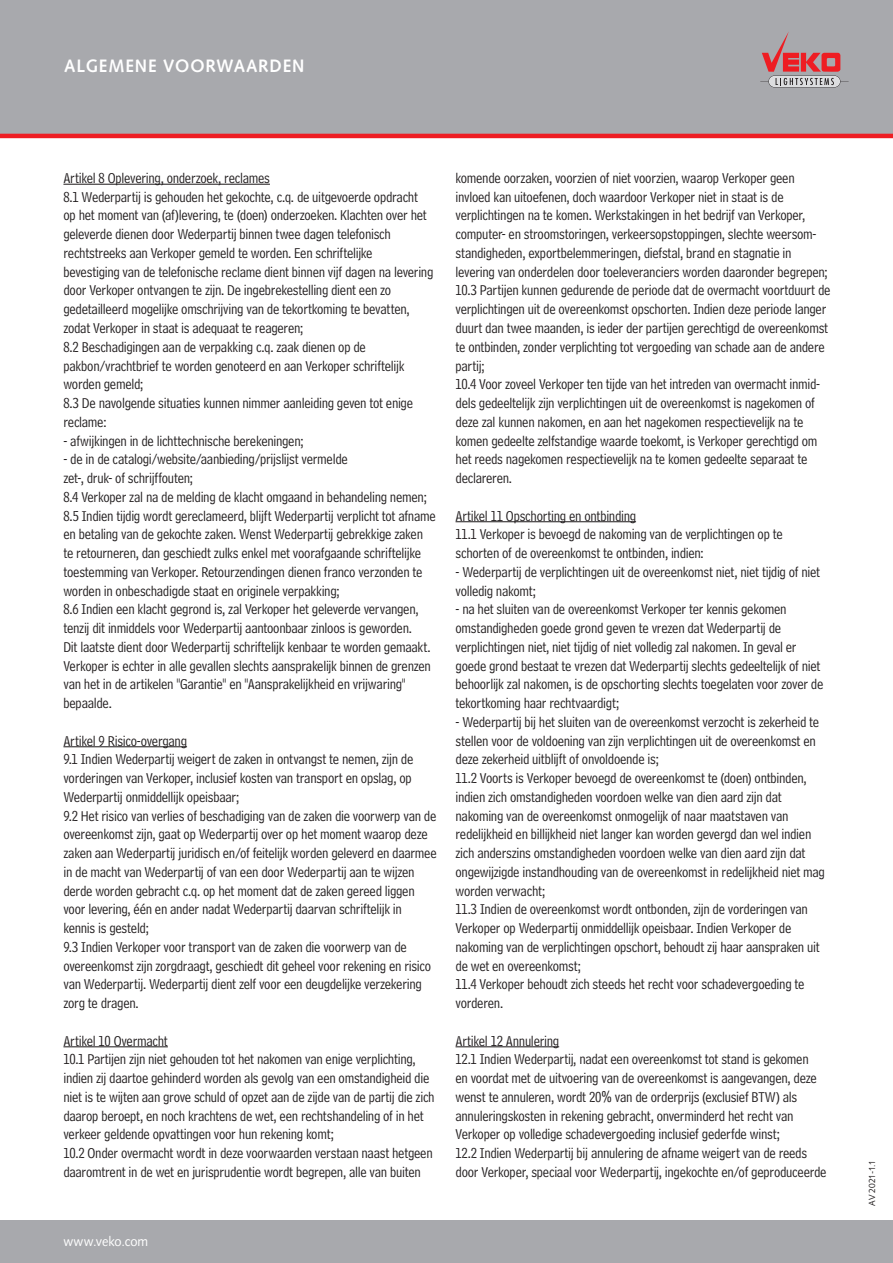
<style>
.page{position:relative;width:893px;height:1263px;background:#fff}
.page>*{position:absolute;margin:0;border:0;box-sizing:border-box;transform-origin:0 0}
.t1{font:700 18px "Syntax";letter-spacing:.05em;color:#fff;scale:.95 1}
.t2{font:15px/18.8px "Bell Centennial BT Address";letter-spacing:-.02em;color:#231f20;scale:.95 1}
.t3{font:13.5px "Syntax";letter-spacing:-.005em;color:#fff;scale:.95 1}
.t4{font:9px "Syntax";letter-spacing:-.005em;color:#231f20;scale:.93 1}
.s1{font-family:"Univers";font-stretch:condensed}
</style>
<div class="page">
<div style="left:0;top:0;width:893px;height:136px;background:#a8a9ad"></div>
<div style="left:0;top:1220px;width:893px;height:43px;background:#a8a9ad"></div>
<hr style="left:0;top:134px;width:893px;height:4px;background:#ee1d23">
<svg style="left:760px;top:32px;width:89px;height:55px"></svg>
<hr style="left:63px;top:184px;width:207px;height:1px;background:#231f20">
<hr style="left:63px;top:746px;width:124px;height:1px;background:#231f20">
<hr style="left:63px;top:1046px;width:105px;height:1px;background:#231f20">
<hr style="left:455px;top:521px;width:181px;height:1px;background:#231f20">
<hr style="left:455px;top:1046px;width:104px;height:1px;background:#231f20">
<p class="t1" style="left:64px;top:55px;width:255px">ALGEMENE VOORWAARDEN</p>
<p class="t2" style="left:63px;top:168px;width:219px">Artikel 8 Oplevering, onderzoek, reclames</p>
<p class="t2" style="left:63px;top:187px;width:384px">8.1 Wederpartij is gehouden het gekochte, c.q. de uitgevoerde opdracht op het moment van (af)levering, te (doen) onderzoeken. Klachten over het geleverde dienen door Wederpartij binnen twee dagen telefonisch</p>
<p class="t2" style="left:63px;top:243px;width:327px">rechtstreeks aan Verkoper gemeld te worden. Een schriftelijke</p>
<p class="t2" style="left:63px;top:262px;width:391px">bevestiging van de telefonische reclame dient binnen vijf dagen na levering door Verkoper ontvangen te zijn. De ingebrekestelling dient een zo</p>
<p class="t2" style="left:63px;top:300px;width:366px">gedetailleerd mogelijke omschrijving van de tekortkoming te bevatten, zodat Verkoper in staat is adequaat te reageren;</p>
<p class="t2" style="left:63px;top:337px;width:360px">8.2 Beschadigingen aan de verpakking c.q. zaak dienen op de pakbon/vrachtbrief te worden genoteerd en aan Verkoper schriftelijk worden gemeld;</p>
<p class="t2" style="left:63px;top:393px;width:370px">8.3 De navolgende situaties kunnen nimmer aanleiding geven tot enige reclame:</p>
<p class="t2" style="left:63px;top:431px;width:255px">- afwijkingen in de lichttechnische berekeningen;</p>
<p class="t2" style="left:63px;top:450px;width:301px">- de in de catalogi/website/aanbieding/prijslijst vermelde zet-, druk- of schrijffouten;</p>
<p class="t2" style="left:63px;top:487px;width:384px">8.4 Verkoper zal na de melding de klacht omgaand in behandeling nemen;</p>
<p class="t2" style="left:63px;top:506px;width:393px">8.5 Indien tijdig wordt gereclameerd, blijft Wederpartij verplicht tot afname en betaling van de gekochte zaken. Wenst Wederpartij gebrekkige zaken te retourneren, dan geschiedt zulks enkel met voorafgaande schriftelijke toestemming van Verkoper. Retourzendingen dienen franco verzonden te worden in onbeschadigde staat en originele verpakking;</p>
<p class="t2" style="left:63px;top:600px;width:375px">8.6 Indien een klacht gegrond is, zal Verkoper het geleverde vervangen, tenzij dit inmiddels voor Wederpartij aantoonbaar zinloos is geworden.</p>
<p class="t2" style="left:63px;top:637px;width:388px">Dit laatste dient door Wederpartij schriftelijk kenbaar te worden gemaakt.<br>Verkoper is echter in alle gevallen slechts aansprakelijk binnen de grenzen van het in de artikelen "Garantie" en "Aansprakelijkheid en vrijwaring" bepaalde.</p>
<p class="t2" style="left:63px;top:731px;width:132px">Artikel 9 Risico-overgang</p>
<p class="t2" style="left:63px;top:750px;width:370px;text-align:justify">9.1 Indien Wederpartij weigert de zaken in ontvangst te nemen, zijn de vorderingen van Verkoper, inclusief kosten van transport en opslag, op Wederpartij onmiddellijk opeisbaar;</p>
<p class="t2" style="left:63px;top:806px;width:394px">9.2 Het risico van verlies of beschadiging van de zaken die voorwerp van de overeenkomst zijn, gaat op Wederpartij over op het moment waarop deze zaken aan Wederpartij juridisch en/of feitelijk worden geleverd en daarmee in de macht van Wederpartij of van een door Wederpartij aan te wijzen derde worden gebracht c.q. op het moment dat de zaken gereed liggen voor levering, één en ander nadat Wederpartij daarvan schriftelijk in</p>
<p class="t2" style="left:63px;top:918px;width:92px">kennis is gesteld;</p>
<p class="t2" style="left:63px;top:937px;width:363px">9.3 Indien Verkoper voor transport van de zaken die voorwerp van de</p>
<p class="t2" style="left:63px;top:956px;width:389px">overeenkomst zijn zorgdraagt, geschiedt dit geheel voor rekening en risico van Wederpartij. Wederpartij dient zelf voor een deugdelijke verzekering zorg te dragen.</p>
<p class="t2" style="left:63px;top:1031px;width:111px">Artikel 10 Overmacht</p>
<p class="t2" style="left:63px;top:1050px;width:392px">10.1 Partijen zijn niet gehouden tot het nakomen van enige verplichting, indien zij daartoe gehinderd worden als gevolg van een omstandigheid die niet is te wijten aan grove schuld of opzet aan de zijde van de partij die zich daarop beroept, en noch krachtens de wet, een rechtshandeling of in het verkeer geldende opvattingen voor hun rekening komt;</p>
<p class="t2" style="left:63px;top:1143px;width:390px">10.2 Onder overmacht wordt in deze voorwaarden verstaan naast hetgeen daaromtrent in de wet en jurisprudentie wordt begrepen, alle van buiten</p>
<p class="t2" style="left:455px;top:168px;width:359px">komende oorzaken, voorzien of niet voorzien, waarop Verkoper geen invloed kan uitoefenen, doch waardoor Verkoper niet in staat is de</p>
<p class="t2" style="left:455px;top:206px;width:382px">verplichtingen na te komen. Werkstakingen in het bedrijf van Verkoper, computer- en stroomstoringen, verkeersopstoppingen, slechte weersom&shy;standigheden, exportbelemmeringen, diefstal, brand en stagnatie in</p>
<p class="t2" style="left:455px;top:262px;width:394px">levering van onderdelen door toeleveranciers worden daaronder begrepen;</p>
<p class="t2" style="left:455px;top:281px;width:396px">10.3 Partijen kunnen gedurende de periode dat de overmacht voortduurt de verplichtingen uit de overeenkomst opschorten. Indien deze periode langer duurt dan twee maanden, is ieder der partijen gerechtigd de overeenkomst te ontbinden, zonder verplichting tot vergoeding van schade aan de andere partij;</p>
<p class="t2" style="left:455px;top:375px;width:385px">10.4 Voor zoveel Verkoper ten tijde van het intreden van overmacht inmid&shy;dels gedeeltelijk zijn verplichtingen uit de overeenkomst is nagekomen of deze zal kunnen nakomen, en aan het nagekomen respectievelijk na te komen gedeelte zelfstandige waarde toekomt, is Verkoper gerechtigd om het reeds nagekomen respectievelijk na te komen gedeelte separaat te declareren.</p>
<p class="t2" style="left:455px;top:506px;width:192px">Artikel 11 Opschorting en ontbinding</p>
<p class="t2" style="left:455px;top:525px;width:346px">11.1 Verkoper is bevoegd de nakoming van de verplichtingen op te</p>
<p class="t2" style="left:455px;top:543px;width:263px">schorten of de overeenkomst te ontbinden, indien:</p>
<p class="t2" style="left:455px;top:562px;width:385px">- Wederpartij de verplichtingen uit de overeenkomst niet, niet tijdig of niet volledig nakomt;</p>
<p class="t2" style="left:455px;top:600px;width:350px">- na het sluiten van de overeenkomst Verkoper ter kennis gekomen</p>
<p class="t2" style="left:455px;top:618px;width:344px">omstandigheden goede grond geven te vrezen dat Wederpartij de</p>
<p class="t2" style="left:455px;top:637px;width:389px">verplichtingen niet, niet tijdig of niet volledig zal nakomen. In geval er goede grond bestaat te vrezen dat Wederpartij slechts gedeeltelijk of niet behoorlijk zal nakomen, is de opschorting slechts toegelaten voor zover de tekortkoming haar rechtvaardigt;</p>
<p class="t2" style="left:455px;top:712px;width:384px">- Wederpartij bij het sluiten van de overeenkomst verzocht is zekerheid te stellen voor de voldoening van zijn verplichtingen uit de overeenkomst en deze zekerheid uitblijft of onvoldoende is;</p>
<p class="t2" style="left:455px;top:768px;width:371px">11.2 Voorts is Verkoper bevoegd de overeenkomst te (doen) ontbinden, indien zich omstandigheden voordoen welke van dien aard zijn dat</p>
<p class="t2" style="left:455px;top:806px;width:352px">nakoming van de overeenkomst onmogelijk of naar maatstaven van</p>
<p class="t2" style="left:455px;top:825px;width:390px">redelijkheid en billijkheid niet langer kan worden gevergd dan wel indien zich anderszins omstandigheden voordoen welke van dien aard zijn dat ongewijzigde instandhouding van de overeenkomst in redelijkheid niet mag worden verwacht;</p>
<p class="t2" style="left:455px;top:900px;width:372px">11.3 Indien de overeenkomst wordt ontbonden, zijn de vorderingen van<br>Verkoper op Wederpartij onmiddellijk opeisbaar. Indien Verkoper de</p>
<p class="t2" style="left:455px;top:937px;width:385px">nakoming van de verplichtingen opschort, behoudt zij haar aanspraken uit de wet en overeenkomst;</p>
<p class="t2" style="left:455px;top:975px;width:369px">11.4 Verkoper behoudt zich steeds het recht voor schadevergoeding te vorderen.</p>
<p class="t2" style="left:455px;top:1031px;width:111px">Artikel 12 Annulering</p>
<p class="t2" style="left:455px;top:1050px;width:382px">12.1 Indien Wederpartij, nadat een overeenkomst tot stand is gekomen en voordat met de uitvoering van de overeenkomst is aangevangen, deze wenst te annuleren, wordt 20<span class="s1">%</span> van de orderprijs (exclusief BTW) als</p>
<p class="t2" style="left:455px;top:1106px;width:357px">annuleringskosten in rekening gebracht, onverminderd het recht van<br>Verkoper op volledige schadevergoeding inclusief gederfde winst;</p>
<p class="t2" style="left:455px;top:1143px;width:392px">12.2 Indien Wederpartij bij annulering de afname weigert van de reeds door Verkoper, speciaal voor Wederpartij, ingekochte en/of geproduceerde</p>
<p class="t3" style="left:63px;top:1233px;width:91px">www.veko.com</p>
<p class="t4" style="left:867px;top:1205px;width:50px;rotate:-90deg">AV 2021-1.1</p>
</div>
